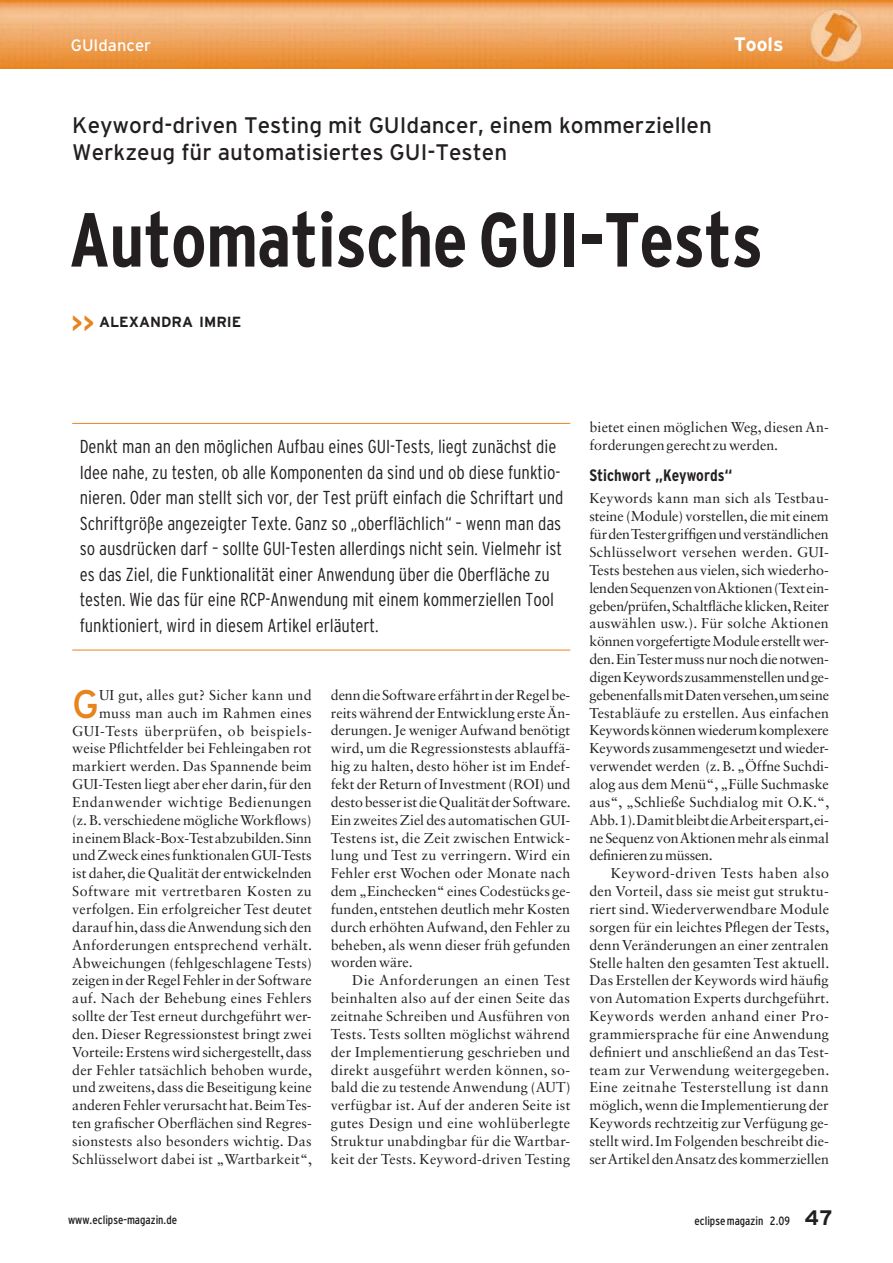
<style>
.page{position:relative;width:893px;height:1263px;background:#fff}
.page>*{position:absolute;margin:0;border:0;box-sizing:border-box;transform-origin:0 0}
.t1{font:700 condensed 76.5px "Interstate";letter-spacing:-.01em;color:#231f20}
.t2{font:39.75px "Interstate";color:#e9841d}
.t3{font:22.5px/27px "Interstate";color:#231f20}
.t4{font:700 19.5px "Interstate";color:#fff}
.t5{font:300 condensed 18.75px/25.5px "Interstate";color:#231f20}
.t6{font:700 condensed 16.5px "Interstate";color:#231f20}
.t7{font:16.5px "Interstate";color:#fff}
.t8{font:700 14.7px "Interstate";color:#231f20}
.t9{font:14.25px/17.9px "Sabon LT Std";letter-spacing:.005em;color:#231f20;text-align:justify}
.t10{font:condensed 12px "Interstate";color:#231f20}
.s1{font-size:25.5px;color:#e9841d}
.s2{font-weight:700;font-stretch:normal;font-size:21px}
</style>
<div class="page">
<img style="left:0;top:0;width:893px;height:69px">
<hr style="left:72px;top:423px;width:498px;height:1px;background:#e9841d">
<hr style="left:72px;top:650px;width:498px;height:1px;background:#e9841d">
<p class="t7" style="left:71px;top:39px;width:82px">GUIdancer</p>
<h3 class="t4" style="left:734px;top:33px;width:51px">Tools</h3>
<h3 class="t3" style="left:72px;top:114px;width:641px">Keyword-driven Testing mit GUIdancer, einem kommerziellen<br>Werkzeug für automatisiertes GUI-Testen</h3>
<h1 class="t1" style="left:69px;top:211px;width:695px">Automatische GUI-Tests</h1>
<p class="t8" style="left:72px;top:317px;width:171px"><span class="s1">&gt;&gt;</span> ALEXANDRA IMRIE</p>
<p class="t5" style="left:80px;top:435px;width:485px">Denkt man an den möglichen Aufbau eines GUI-Tests, liegt zunächst die Idee nahe, zu testen, ob alle Komponenten da sind und ob diese funktio&shy;nieren. Oder man stellt sich vor, der Test prüft einfach die Schriftart und Schriftgröße angezeigter Texte. Ganz so „oberflächlich“ – wenn man das so ausdrücken darf – sollte GUI-Testen allerdings nicht sein. Vielmehr ist es das Ziel, die Funktionalität einer Anwendung über die Oberfläche zu testen. Wie das für eine RCP-Anwendung mit einem kommerziellen Tool funktioniert, wird in diesem Artikel erläutert.</p>
<p class="t9" style="left:72px;top:687px;width:241px;text-align:right">UI gut, alles gut? Sicher kann und muss man auch im Rahmen eines GUI-Tests überprüfen, ob beispiels&shy;weise Pflichtfelder bei Fehleingaben rot markiert werden. Das Spannende beim GUI-Testen liegt aber eher darin, für den Endanwender wichtige Bedienungen (z. B. verschiedene mögliche Workflows) in einem Black-Box-Test abzubilden. Sinn und Zweck eines funktionalen GUI-Tests ist daher, die Qualität der entwickelnden Software mit vertretbaren Kosten zu verfolgen. Ein erfolgreicher Test deutet darauf hin, dass die Anwendung sich den Anforderungen entsprechend verhält.<br>Abweichungen (fehlgeschlagene Tests) zeigen in der Regel Fehler in der Software auf. Nach der Behebung eines Fehlers sollte der Test erneut durchgeführt wer&shy;den. Dieser Regressionstest bringt zwei Vorteile: Erstens wird sichergestellt, dass der Fehler tatsächlich behoben wurde, und zweitens, dass die Beseitigung keine anderen Fehler verursacht hat. Beim Tes&shy;ten grafischer Oberflächen sind Regres&shy;sionstests also besonders wichtig. Das Schlüsselwort dabei ist „Wartbarkeit“,</p>
<p class="t9" style="left:331px;top:687px;width:241px">denn die Software erfährt in der Regel be&shy;reits während der Entwicklung erste Än&shy;derungen. Je weniger Aufwand benötigt wird, um die Regressionstests ablauffä&shy;hig zu halten, desto höher ist im Endef&shy;fekt der Return of Investment (ROI) und desto besser ist die Qualität der Software.<br>Ein zweites Ziel des automatischen GUI-Testens ist, die Zeit zwischen Entwick&shy;lung und Test zu verringern. Wird ein Fehler erst Wochen oder Monate nach dem „Einchecken“ eines Codestücks ge&shy;funden, entstehen deutlich mehr Kosten durch erhöhten Aufwand, den Fehler zu beheben, als wenn dieser früh gefunden worden wäre.</p>
<h2 class="t2" style="left:72px;top:689px;width:28px">G</h2>
<p class="t9" style="left:331px;top:973px;width:241px;text-indent:21px">Die Anforderungen an einen Test beinhalten also auf der einen Seite das zeitnahe Schreiben und Ausführen von Tests. Tests sollten möglichst während der Implementierung geschrieben und direkt ausgeführt werden können, so&shy;bald die zu testende Anwendung (AUT) verfügbar ist. Auf der anderen Seite ist gutes Design und eine wohlüberlegte Struktur unabdingbar für die Wartbar&shy;keit der Tests. Keyword-driven Testing</p>
<p class="t9" style="left:589px;top:419px;width:241px">bietet einen möglichen Weg, diesen An&shy;forderungen gerecht zu werden.</p>
<p class="t6" style="left:589px;top:469px;width:145px">Stichwort „Keywords“</p>
<p class="t9" style="left:589px;top:491px;width:241px">Keywords kann man sich als Testbau&shy;steine (Module) vorstellen, die mit einem für den Tester griffigen und verständlichen Schlüsselwort versehen werden. GUI-Tests bestehen aus vielen, sich wiederho&shy;lenden Sequenzen von Aktionen (Text ein&shy;geben/prüfen, Schaltfläche klicken, Reiter auswählen usw.). Für solche Aktionen können vorgefertigte Module erstellt wer&shy;den. Ein Tester muss nur noch die notwen&shy;digen Keywords zusammenstellen und ge&shy;gebenenfalls mit Daten versehen, um seine Testabläufe zu erstellen. Aus einfachen Keywords können wiederum komplexere Keywords zusammengesetzt und wieder&shy;verwendet werden (z. B. „Öffne Suchdi&shy;alog aus dem Menü“, „Fülle Suchmaske aus“, „Schließe Suchdialog mit O.K.“, Abb. 1). Damit bleibt die Arbeit erspart, ei&shy;ne Sequenz von Aktionen mehr als einmal definieren zu müssen.</p>
<p class="t9" style="left:589px;top:866px;width:241px;text-indent:21px">Keyword-driven Tests haben also den Vorteil, dass sie meist gut struktu&shy;riert sind. Wiederverwendbare Module sorgen für ein leichtes Pflegen der Tests, denn Veränderungen an einer zentralen Stelle halten den gesamten Test aktuell.<br>Das Erstellen der Keywords wird häufig von Automation Experts durchgeführt.<br>Keywords werden anhand einer Pro&shy;grammiersprache für eine Anwendung definiert und anschließend an das Test&shy;team zur Verwendung weitergegeben.<br>Eine zeitnahe Testerstellung ist dann möglich, wenn die Implementierung der Keywords rechtzeitig zur Verfügung ge&shy;stellt wird. Im Folgenden beschreibt die&shy;ser Artikel den Ansatz des kommerziellen</p>
<p class="t10" style="left:68px;top:1216px;width:111px">www.eclipse-magazin.de</p>
<p class="t10" style="left:694px;top:1216px;width:140px">eclipse magazin 2.09 <span class="s2">47</span></p>
</div>
